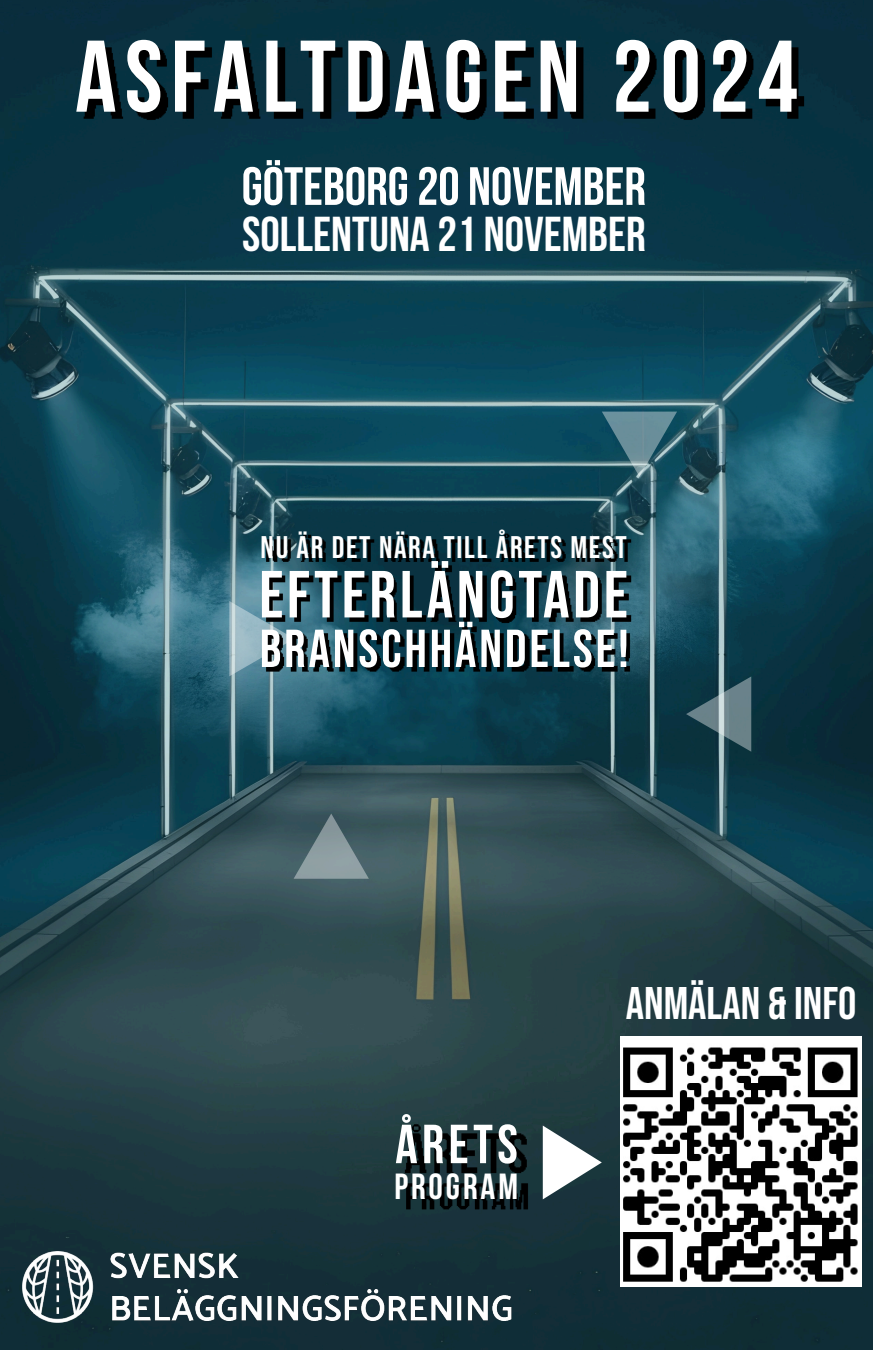
<style>
.page{position:relative;width:873px;height:1350px;background:#fff}
.page>*{position:absolute;margin:0;border:0;box-sizing:border-box;transform-origin:0 0}
.t1{font:101.55px "Bebas Neue";letter-spacing:.08em;color:#fff}
.t2{font:66.45px "Bebas Neue";letter-spacing:.055em;color:#fff}
.t3{font:54.9px "Bebas Neue";letter-spacing:.08em;color:#fff}
.t4{font:53.85px "Bebas Neue";color:#fff}
.t5{font:53.25px "Bebas Neue";letter-spacing:.055em;color:#fff}
.t6{font:48.9px "Bebas Neue";color:#fff}
.t7{font:45.75px "Bebas Neue";color:#fff}
.t8{font:36.3px "Bebas Neue";letter-spacing:.08em;color:#fff}
.t9{font:31.2px "Bebas Neue";letter-spacing:.055em;color:#fff}
</style>
<div class="page">
<img style="left:0;top:0;width:873px;height:1350px">
<img style="left:51px;top:12px;width:822px;height:142px">
<svg style="left:294px;top:814px;width:75px;height:65px;background:#657a80"></svg>
<svg style="left:686px;top:676px;width:65px;height:76px;background:#47666f"></svg>
<svg style="left:229px;top:601px;width:10px;height:75px"></svg>
<img style="left:388px;top:1115px;width:209px;height:108px">
<img style="left:239px;top:528px;width:461px;height:163px">
<svg style="left:543px;top:1126px;width:59px;height:73px"></svg>
<svg style="left:602px;top:412px;width:75px;height:65px;background:#477582"></svg>
<img style="left:620px;top:1037px;width:241px;height:250px">
<img style="left:22px;top:1251px;width:655px;height:71px">
<h1 class="t1" style="left:75px;top:21px;width:724px">ASFALTDAGEN 2024</h1>
<h3 class="t4" style="left:242px;top:157px;width:406px">GÖTEBORG 20 NOVEMBER</h3>
<h3 class="t6" style="left:242px;top:208px;width:405px">SOLLENTUNA 21 NOVEMBER</h3>
<p class="t9" style="left:261px;top:530px;width:368px">NU ÄR DET NÄRA TILL ÅRETS MEST</p>
<h2 class="t2" style="left:259px;top:557px;width:370px">EFTERLÄNGTADE</h2>
<h3 class="t5" style="left:260px;top:618px;width:371px">BRANSCHHÄNDELSE!</h3>
<h3 class="t3" style="left:395px;top:1114px;width:124px">ÅRETS</h3>
<p class="t8" style="left:394px;top:1167px;width:125px">PROGRAM</p>
<h3 class="t7" style="left:626px;top:977px;width:232px">ANMÄLAN &amp; INFO</h3>
</div>
